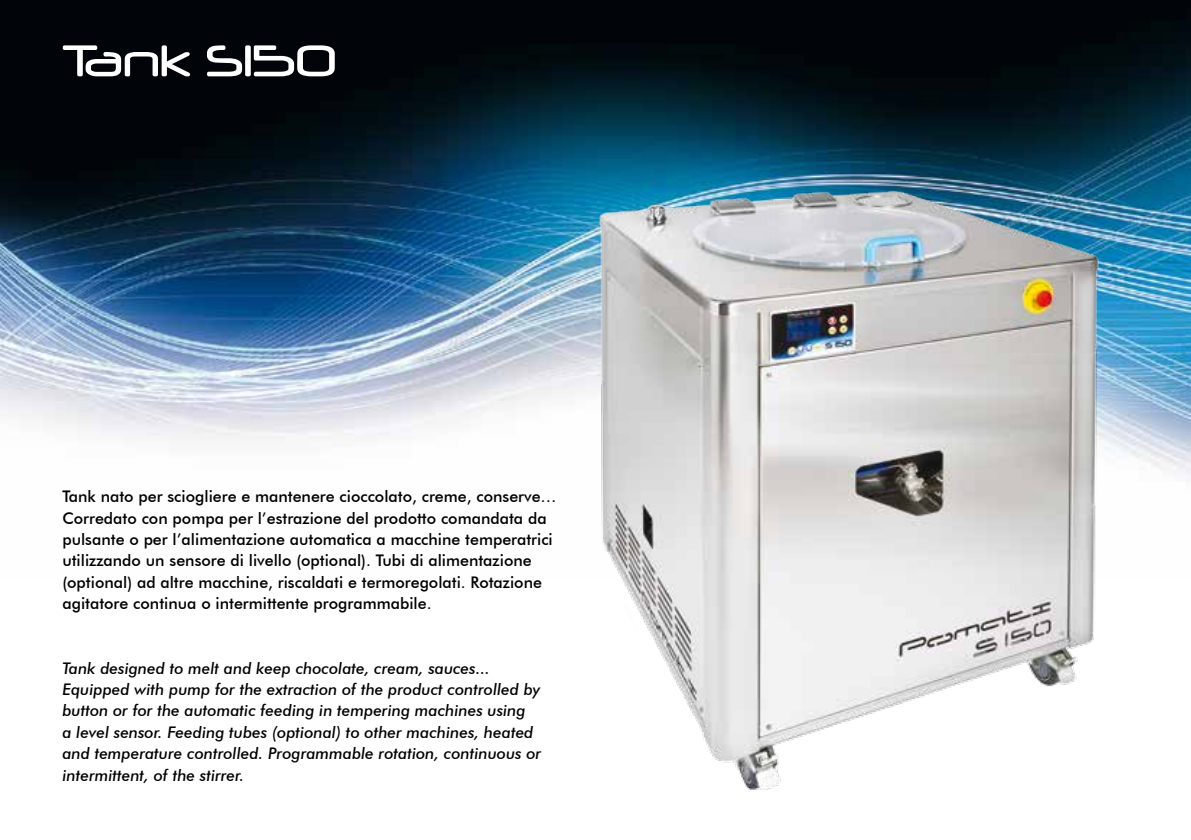
<style>
.page{position:relative;width:1191px;height:840px;background:#fff}
.page>*{position:absolute;margin:0;border:0;box-sizing:border-box;transform-origin:0 0}
.t1{font:52px "Neuropol";color:#fff}
.t2{font:500 16px/21.4px "Futura BT";color:#000}
.t3{font:italic 500 16px/21.4px "Futura BT";color:#000}
</style>
<div class="page">
<img style="left:0;top:0;width:1190px;height:481px">
<img style="left:572px;top:53px;width:558px;height:737px">
<h1 class="t1" style="left:62px;top:33px;width:276px">Tank S150</h1>
<p class="t2" style="left:62px;top:485px;width:496px">Tank nato per sciogliere e mantenere cioccolato, creme, conserve… Corredato con pompa per l’estrazione del prodotto comandata da pulsante o per l’alimentazione automatica a macchine temperatrici utilizzando un sensore di livello (optional). Tubi di alimentazione (optional) ad altre macchine, riscaldati e termoregolati. Rotazione agitatore continua o intermittente programmabile.</p>
<p class="t3" style="left:62px;top:656px;width:480px">Tank designed to melt and keep chocolate, cream, sauces...<br>Equipped with pump for the extraction of the product controlled by button or for the automatic feeding in tempering machines using<br>a level sensor. Feeding tubes (optional) to other machines, heated and temperature controlled. Programmable rotation, continuous or intermittent, of the stirrer.</p>
</div>
